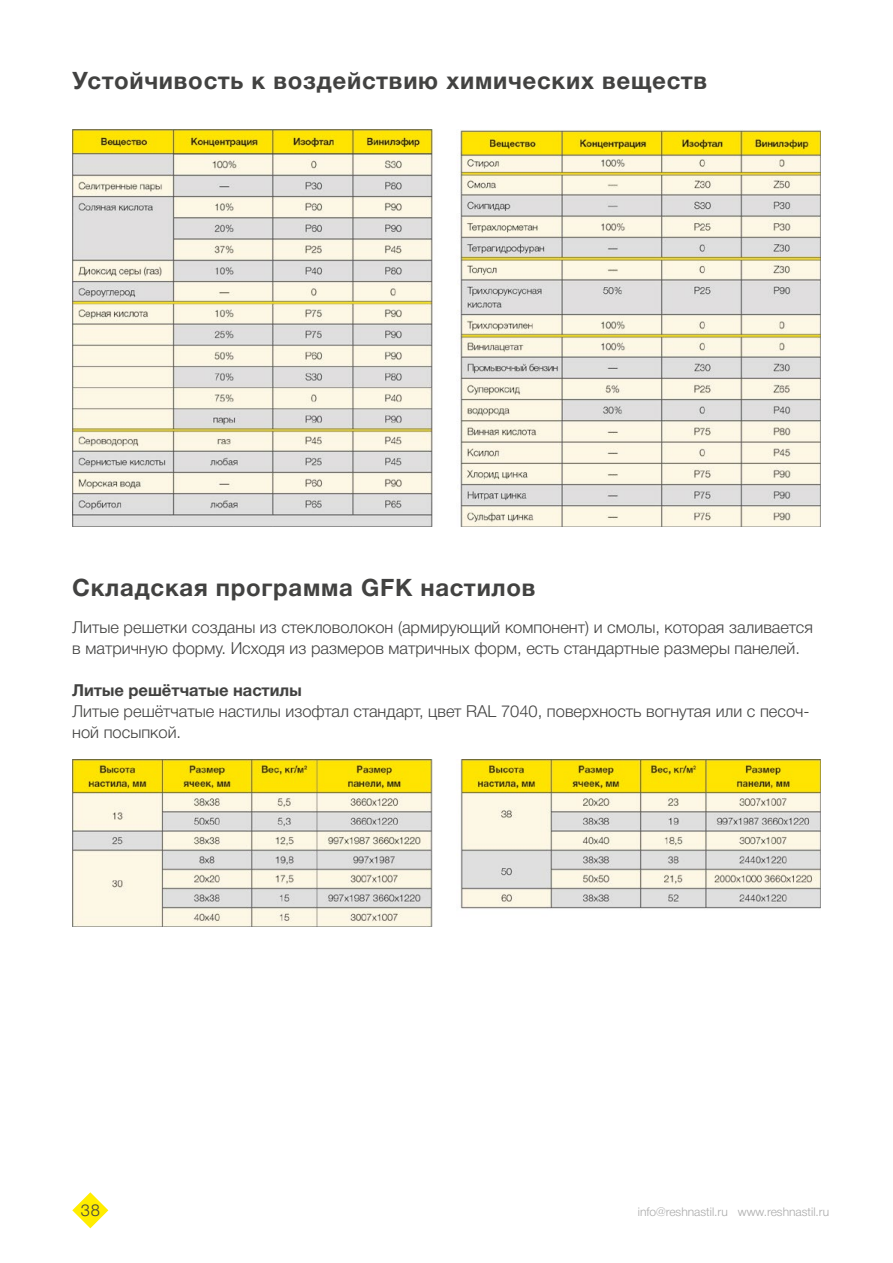
<style>
.page{position:relative;width:893px;height:1263px;background:#fff}
.page>*{position:absolute;margin:0;border:0;box-sizing:border-box;transform-origin:0 0}
.t1{font:700 24px "Helvetica Neue Cyr";letter-spacing:.03em;color:#424241}
.t2{font:300 16.5px/21px "Helvetica Neue Cyr";color:#424241}
.t3{font:700 16.5px "Helvetica Neue Cyr";color:#424241}
.t4{font:300 12px "Helvetica Neue Cyr";color:#aaa}
</style>
<div class="page">
<svg style="left:72px;top:1192px;width:36px;height:36px"></svg>
<img style="left:72px;top:130px;width:749px;height:396px">
<img style="left:72px;top:760px;width:749px;height:166px">
<h1 class="t1" style="left:72px;top:68px;width:636px">Устойчивость к воздействию химических веществ</h1>
<h1 class="t1" style="left:72px;top:575px;width:465px">Складская программа GFK настилов</h1>
<p class="t2" style="left:72px;top:616px;width:742px">Литые решетки созданы из стекловолокон (армирующий компонент) и смолы, которая заливается в матричную форму. Исходя из размеров матричных форм, есть стандартные размеры панелей.</p>
<p class="t3" style="left:72px;top:681px;width:231px">Литые решётчатые настилы</p>
<p class="t2" style="left:72px;top:700px;width:739px">Литые решётчатые настилы изофтал стандарт, цвет RAL 7040, поверхность вогнутая или с песоч&shy;ной посыпкой.</p>
<p class="t2" style="left:81px;top:1200px;width:21px">38</p>
<p class="t4" style="left:638px;top:1205px;width:193px">info@reshnastil.ru www.reshnastil.ru</p>
</div>
